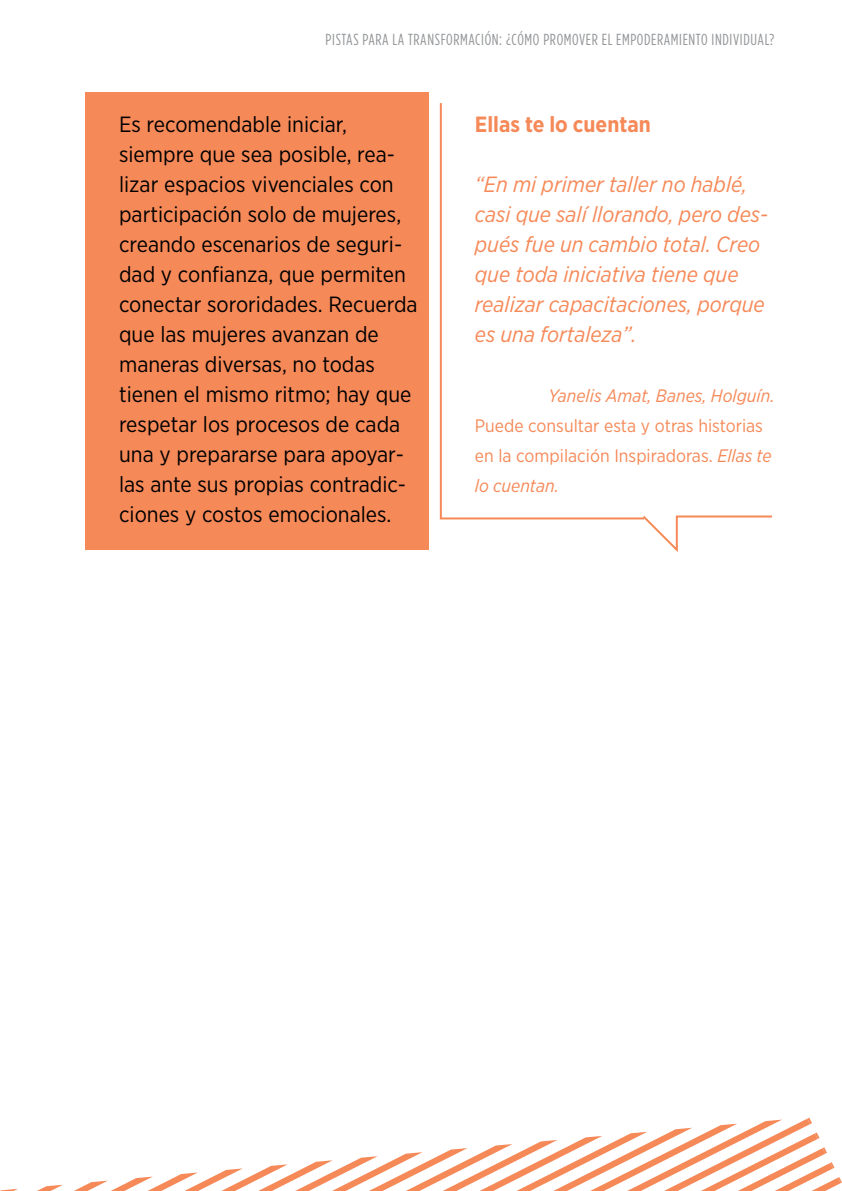
<style>
.page{position:relative;width:842px;height:1191px;background:#fff}
.page>*{position:absolute;margin:0;border:0;box-sizing:border-box;transform-origin:0 0}
.notas{font:22px/30px "Gotham Narrow";color:#000}
.Paragraph_Style_2{font:italic 22px/30px "Gotham Narrow";color:#f68958}
.Paragraph_Style_2-2{font:700 22px "Gotham Narrow";color:#f68958}
.Paragraph_Style_2-3{font:18px/30px "Gotham Narrow";color:#f68958}
.Paragraph_Style_2-4{font:italic 18px "Gotham Narrow";color:#f68958}
.t1{font:16px "Gotham Condensed";letter-spacing:.04em;color:#939598}
.s1{font-style:italic}
</style>
<div class="page">
<div style="left:85px;top:92px;width:343px;height:457px;background:#f68958"></div>
<svg style="left:439px;top:103px;width:202px;height:417px"></svg>
<svg style="left:641px;top:515px;width:131px;height:37px"></svg>
<svg style="left:0;top:1188px;width:18px;height:3px"></svg>
<svg style="left:37px;top:1184px;width:26px;height:7px"></svg>
<svg style="left:74px;top:1117px;width:768px;height:74px"></svg>
<p class="t1" style="left:326px;top:30px;width:450px">PISTAS PARA LA TRANSFORMACIÓN: ¿CÓMO PROMOVER EL EMPODERAMIENTO INDIVIDUAL?</p>
<p class="notas" style="left:119px;top:109px;width:300px">Es recomendable iniciar, siempre que sea posible, rea&shy;lizar espacios vivenciales con participación solo de mujeres, creando escenarios de seguri&shy;dad y confianza, que permiten conectar sororidades. Recuerda que las mujeres avanzan de maneras diversas, no todas tienen el mismo ritmo; hay que respetar los procesos de cada una y prepararse para apoyar&shy;las ante sus propias contradic&shy;ciones y costos emocionales.</p>
<p class="Paragraph_Style_2-2" style="left:475px;top:110px;width:177px">Ellas te lo cuentan</p>
<p class="Paragraph_Style_2" style="left:475px;top:169px;width:295px">“En mi primer taller no hablé, casi que salí llorando, pero des&shy;pués fue un cambio total. Creo que toda iniciativa tiene que realizar capacitaciones, porque es una fortaleza”.</p>
<p class="Paragraph_Style_2-4" style="left:548px;top:385px;width:227px">Yanelis Amat, Banes, Holguín.</p>
<p class="Paragraph_Style_2-3" style="left:475px;top:410px;width:298px">Puede consultar esta y otras historias en la compilación Inspiradoras. <span class="s1">Ellas te lo cuentan.</span></p>
</div>
